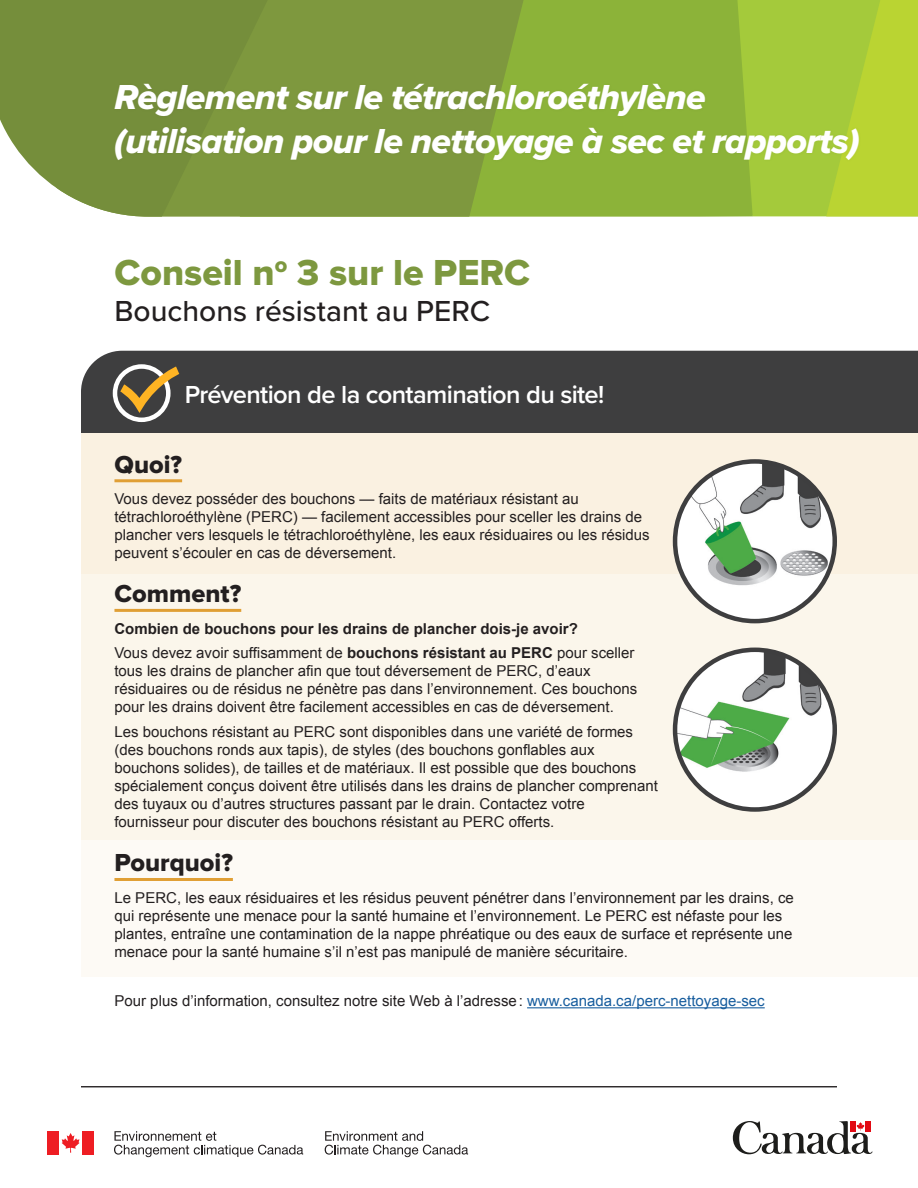
<style>
.page{position:relative;width:918px;height:1188px;background:#fff}
.page>*{position:absolute;margin:0;border:0;box-sizing:border-box;transform-origin:0 0}
.Pointer_Title{font:37.5px "Proxima Nova Extrabld";color:#7d983f}
.t1{font:36px/43.2px "Proxima Nova Extrabld It";letter-spacing:-.02em;color:#fff}
.Sub-pointer_title{font:500 30px "Proxima Nova";color:#231f20}
.Factsheet_goal{font:600 25.5px "Proxima Nova";letter-spacing:-.025em;color:#fff}
.Body_Title_Underline{font:25.5px "Proxima Nova Extrabld";color:#231f20}
.Body{font:15px/18px "Arial";color:#231f20}
.Body-2{font:700 15px "Arial";color:#231f20}
.s1{font-weight:700}
.s2{color:#175d9e}
</style>
<div class="page">
<svg style="left:733px;top:1121px;width:140px;height:33px"></svg>
<svg style="left:62px;top:1133px;width:18px;height:20px"></svg>
<div style="left:47px;top:1131px;width:12px;height:23px;background:#ee1d23"></div>
<div style="left:82px;top:1131px;width:12px;height:23px;background:#ee1d23"></div>
<svg style="left:114px;top:1131px;width:189px;height:26px"></svg>
<svg style="left:325px;top:1131px;width:143px;height:26px"></svg>
<div style="left:554px;top:0;width:175px;height:217px;background:#8cb339"></div>
<svg style="left:326px;top:0;width:228px;height:217px;background:#819e3d"></svg>
<svg style="left:0;top:0;width:326px;height:217px;background:#82994a"></svg>
<svg style="left:729px;top:0;width:189px;height:217px;background:#abcc37"></svg>
<div style="left:111px;top:81px;width:751px;height:82px;background:#231f20;opacity:.05"></div>
<div style="left:81px;top:351px;width:837px;height:82px;background:#3e3e3f"></div>
<div style="left:81px;top:433px;width:837px;height:142px;background:#faf1e1"></div>
<div style="left:81px;top:575px;width:837px;height:265px;background:#fbf6eb"></div>
<div style="left:81px;top:840px;width:837px;height:136px;background:#fdfaf5"></div>
<hr style="left:114px;top:479px;width:68px;height:3px;background:#e09f35">
<hr style="left:114px;top:609px;width:127px;height:3px;background:#e09f35">
<hr style="left:114px;top:878px;width:119px;height:3px;background:#e09f35">
<hr style="left:527px;top:1007px;width:238px;height:1px;background:#175d9e">
<hr style="left:81px;top:1086px;width:756px;height:1px;background:#231f20">
<svg style="left:113px;top:364px;width:66px;height:58px"></svg>
<img style="left:675px;top:461px;width:160px;height:160px;border-radius:80px">
<div style="left:673px;top:459px;width:164px;height:164px;border:4px solid #3e3e3f;border-radius:50%"></div>
<img style="left:675px;top:650px;width:160px;height:159px;border-radius:80px">
<div style="left:673px;top:648px;width:164px;height:164px;border:4px solid #3e3e3f;border-radius:50%"></div>
<h2 class="t1" style="left:114px;top:75px;width:747px">Règlement sur le tétrachloroéthylène (utilisation pour le nettoyage à sec et rapports)</h2>
<p class="Pointer_Title" style="left:114px;top:250px;width:417px">Conseil n<sup>o</sup> 3 sur le PERC</p>
<p class="Sub-pointer_title" style="left:114px;top:288px;width:377px">Bouchons résistant au PERC</p>
<p class="Factsheet_goal" style="left:185px;top:376px;width:421px">Prévention de la contamination du site!</p>
<p class="Body_Title_Underline" style="left:114px;top:449px;width:69px">Quoi?</p>
<p class="Body" style="left:114px;top:490px;width:537px">Vous devez posséder des bouchons — faits de matériaux résistant au tétrachloroéthylène (PERC) — facilement accessibles pour sceller les drains de plancher vers lesquels le tétrachloroéthylène, les eaux résiduaires ou les résidus peuvent s’écouler en cas de déversement.</p>
<p class="Body_Title_Underline" style="left:114px;top:579px;width:128px">Comment?</p>
<p class="Body-2" style="left:114px;top:618px;width:465px">Combien de bouchons pour les drains de plancher dois-je avoir?</p>
<p class="Body" style="left:114px;top:644px;width:524px">Vous devez avoir suffisamment de <span class="s1">bouchons résistant au PERC</span> pour sceller tous les drains de plancher afin que tout déversement de PERC, d’eaux résiduaires ou de résidus ne pénètre pas dans l’environnement. Ces bouchons pour les drains doivent être facilement accessibles en cas de déversement.</p>
<p class="Body" style="left:114px;top:723px;width:545px">Les bouchons résistant au PERC sont disponibles dans une variété de formes (des bouchons ronds aux tapis), de styles (des bouchons gonflables aux bouchons solides), de tailles et de matériaux. Il est possible que des bouchons spécialement conçus doivent être utilisés dans les drains de plancher comprenant des tuyaux ou d’autres structures passant par le drain. Contactez votre fournisseur pour discuter des bouchons résistant au PERC offerts.</p>
<p class="Body_Title_Underline" style="left:114px;top:848px;width:120px">Pourquoi?</p>
<p class="Body" style="left:114px;top:889px;width:681px">Le PERC, les eaux résiduaires et les résidus peuvent pénétrer dans l’environnement par les drains, ce qui représente une menace pour la santé humaine et l’environnement. Le PERC est néfaste pour les plantes, entraîne une contamination de la nappe phréatique ou des eaux de surface et représente une menace pour la santé humaine s’il n’est pas manipulé de manière sécuritaire.</p>
<p class="Body" style="left:114px;top:992px;width:652px">Pour plus d’information, consultez notre site Web à l’adresse: <span class="s2">www.canada.ca/perc-nettoyage-sec</span></p>
</div>
